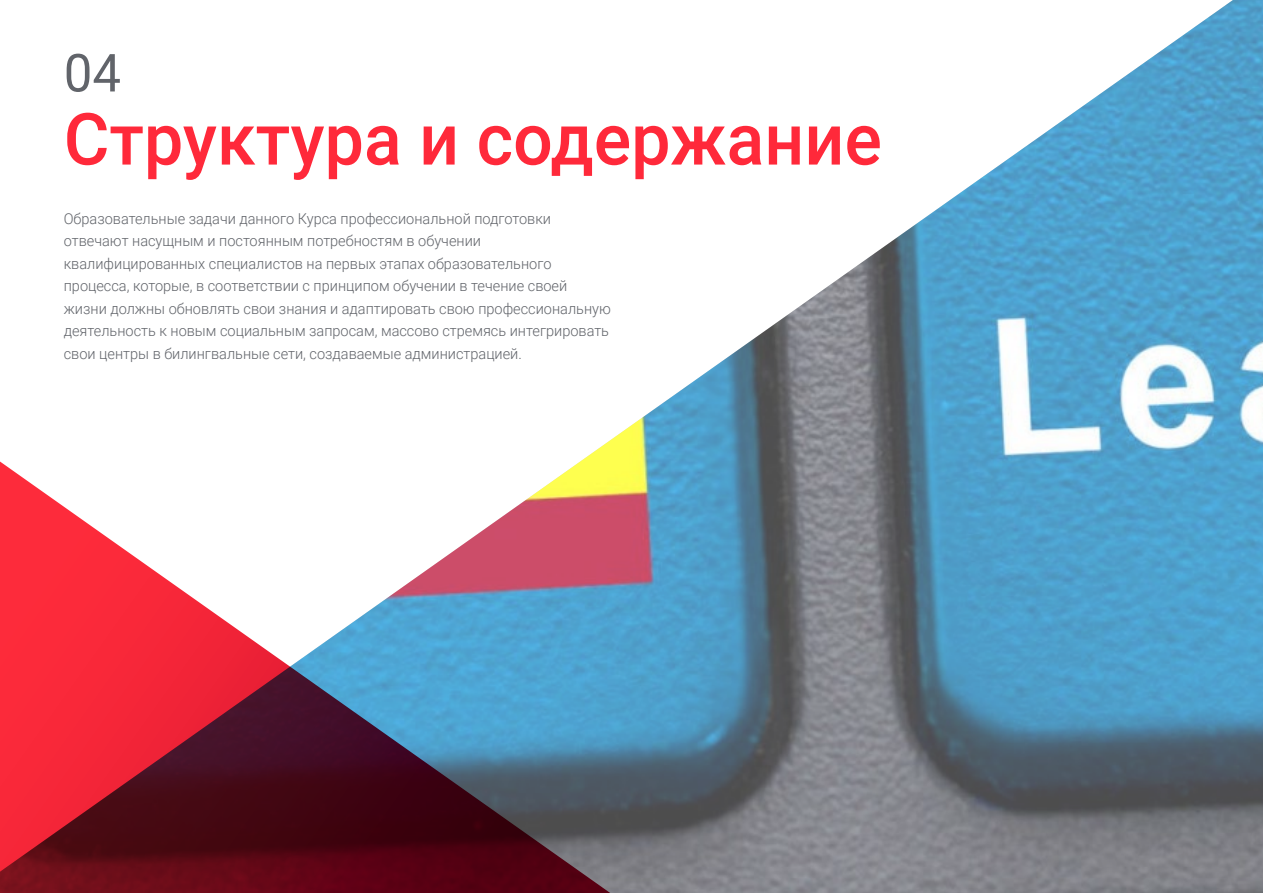
<style>
.page{position:relative;width:1263px;height:893px;background:#fff}
.page>*{position:absolute;margin:0;border:0;box-sizing:border-box;transform-origin:0 0}
.t1{font:500 72px "Roboto";color:#ff293a}
.t2{font:52.5px "Roboto";color:#61646a}
.t3{font:300 15px/22.5px "Roboto";color:#61646a}
</style>
<div class="page">
<img style="left:602px;top:0;width:661px;height:893px">
<svg style="left:0;top:446px;width:640px;height:447px"></svg>
<h2 class="t2" style="left:64px;top:36px;width:59px">04</h2>
<h1 class="t1" style="left:64px;top:89px;width:820px">Структура и содержание</h1>
<p class="t3" style="left:64px;top:207px;width:549px">Образовательные задачи данного Курса профессиональной подготовки отвечают насущным и постоянным потребностям в обучении квалифицированных специалистов на первых этапах образовательного процесса, которые, в соответствии с принципом обучении в течение своей жизни должны обновлять свои знания и адаптировать свою профессиональную деятельность к новым социальным запросам, массово стремясь интегрировать свои центры в билингвальные сети, создаваемые администрацией.</p>
</div>
